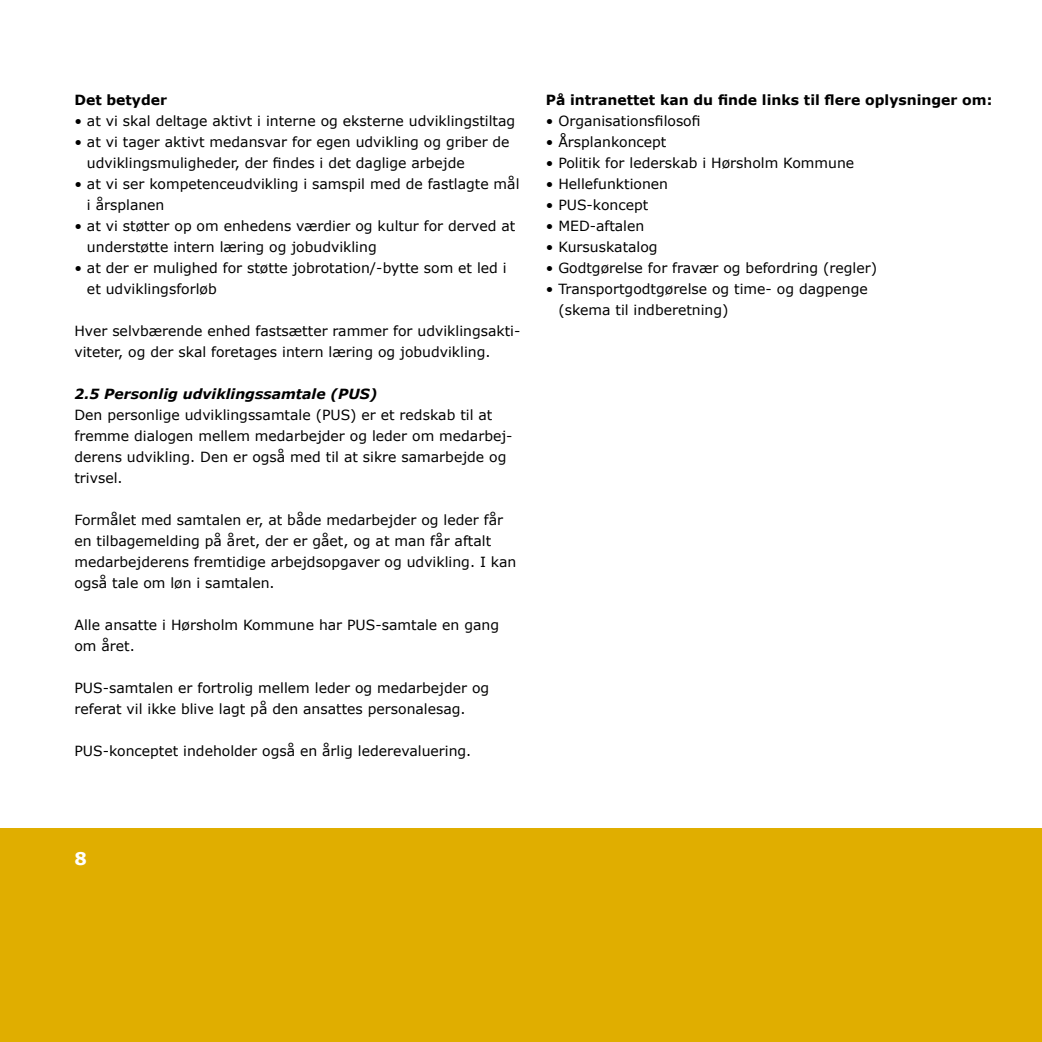
<style>
.page{position:relative;width:1042px;height:1042px;background:#fff}
.page>*{position:absolute;margin:0;border:0;box-sizing:border-box;transform-origin:0 0}
.t1{font:700 17.5px "Verdana";color:#fff}
.t2{font:14px/21px "Verdana";color:#000}
.t3{font:700 14px "Verdana";color:#000}
.t4{font:italic 700 14px "Verdana";color:#000}
</style>
<div class="page">
<div style="left:0;top:828px;width:1042px;height:214px;background:#e0ae00"></div>
<p class="t3" style="left:74px;top:91px;width:94px">Det betyder</p>
<p class="t2" style="left:74px;top:110px;width:442px">• at vi skal deltage aktivt i interne og eksterne udviklingstiltag</p>
<p class="t2" style="left:87px;top:131px;width:424px;text-indent:-13px">• at vi tager aktivt medansvar for egen udvikling og griber de udviklingsmuligheder, der findes i det daglige arbejde</p>
<p class="t2" style="left:87px;top:173px;width:434px;text-indent:-13px">• at vi ser kompetenceudvikling i samspil med de fastlagte mål i årsplanen</p>
<p class="t2" style="left:87px;top:215px;width:430px;text-indent:-13px">• at vi støtter op om enhedens værdier og kultur for derved at understøtte intern læring og jobudvikling</p>
<p class="t2" style="left:87px;top:257px;width:421px;text-indent:-13px">• at der er mulighed for støtte jobrotation/-bytte som et led i et udviklingsforløb</p>
<p class="t2" style="left:74px;top:320px;width:447px">Hver selvbærende enhed fastsætter rammer for udviklingsakti&shy;viteter, og der skal foretages intern læring og jobudvikling.</p>
<p class="t4" style="left:74px;top:385px;width:304px">2.5 Personlig udviklingssamtale (PUS)</p>
<p class="t2" style="left:74px;top:404px;width:439px">Den personlige udviklingssamtale (PUS) er et redskab til at fremme dialogen mellem medarbejder og leder om medarbej&shy;derens udvikling. Den er også med til at sikre samarbejde og trivsel.</p>
<p class="t2" style="left:74px;top:509px;width:443px">Formålet med samtalen er, at både medarbejder og leder får en tilbagemelding på året, der er gået, og at man får aftalt medarbejderens fremtidige arbejdsopgaver og udvikling. I kan også tale om løn i samtalen.</p>
<p class="t2" style="left:74px;top:614px;width:426px">Alle ansatte i Hørsholm Kommune har PUS-samtale en gang om året.</p>
<p class="t2" style="left:74px;top:677px;width:416px">PUS-samtalen er fortrolig mellem leder og medarbejder og referat vil ikke blive lagt på den ansattes personalesag.</p>
<p class="t2" style="left:74px;top:740px;width:398px">PUS-konceptet indeholder også en årlig lederevaluering.</p>
<p class="t3" style="left:546px;top:91px;width:448px">På intranettet kan du finde links til flere oplysninger om:</p>
<p class="t2" style="left:546px;top:110px;width:156px">• Organisationsfilosofi</p>
<p class="t2" style="left:546px;top:131px;width:122px">• Årsplankoncept</p>
<p class="t2" style="left:546px;top:152px;width:310px">• Politik for lederskab i Hørsholm Kommune</p>
<p class="t2" style="left:546px;top:173px;width:124px">• Hellefunktionen</p>
<p class="t2" style="left:546px;top:194px;width:104px">• PUS-koncept</p>
<p class="t2" style="left:546px;top:215px;width:100px">• MED-aftalen</p>
<p class="t2" style="left:546px;top:236px;width:113px">• Kursuskatalog</p>
<p class="t2" style="left:546px;top:257px;width:333px">• Godtgørelse for fravær og befordring (regler)</p>
<p class="t2" style="left:558px;top:278px;width:311px;text-indent:-13px">• Transportgodtgørelse og time- og dagpenge (skema til indberetning)</p>
<p class="t1" style="left:74px;top:847px;width:14px">8</p>
</div>
